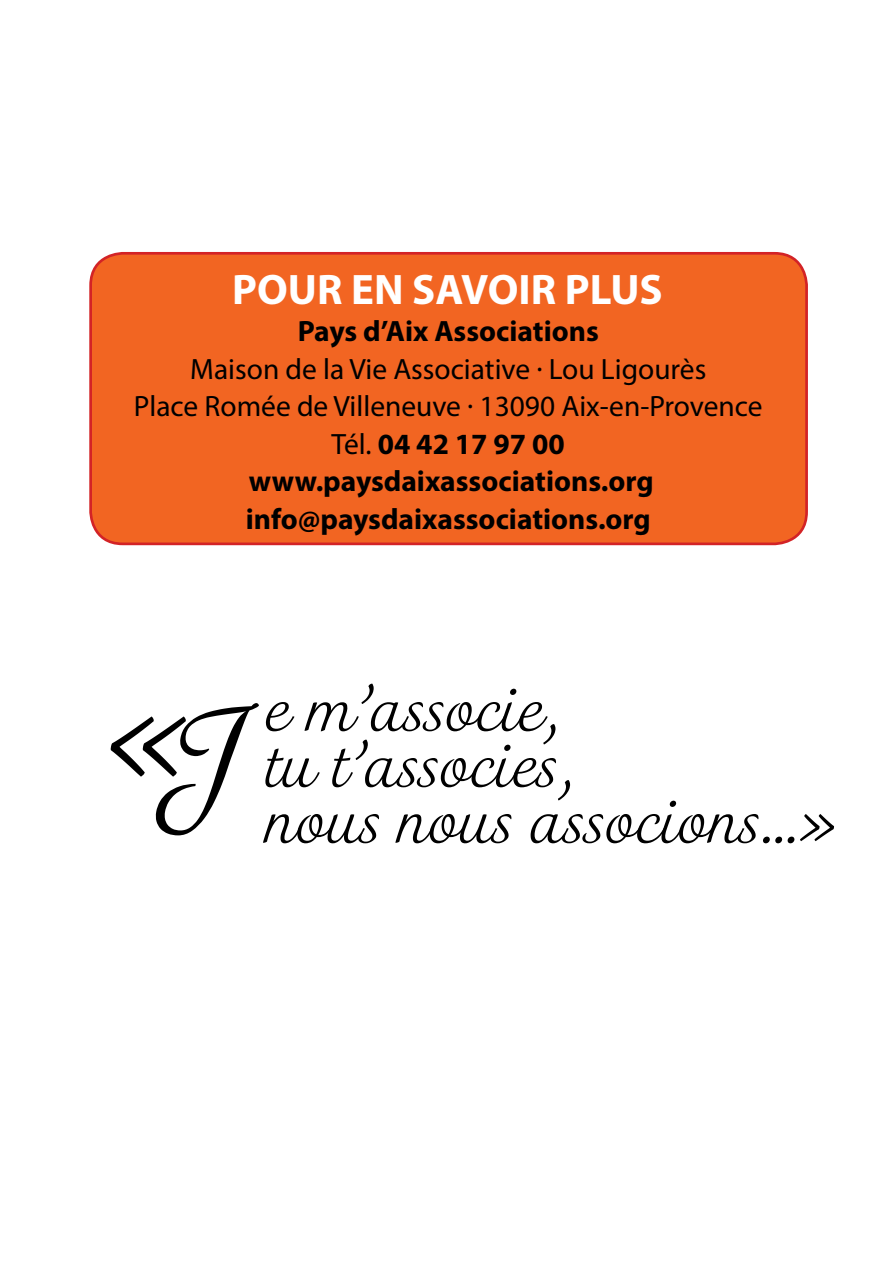
<style>
.page{position:relative;width:893px;height:1263px;background:#fff}
.page>*{position:absolute;margin:0;border:0;box-sizing:border-box;transform-origin:0 0}
.t1{font:italic 123.9px "Madre Script W01";color:#000}
.t2{font:italic 55.95px/55.9px "Madre Script W01";color:#000}
.t3{font:700 42.9px "Myriad Pro";color:#fff}
.t4{font:29.4px/37.5px "Myriad Pro";color:#000;text-align:center}
.t5{font:700 29.4px "Myriad Pro";color:#000}
.s1{font-weight:700}
</style>
<div class="page">
<div style="left:91px;top:253px;width:716px;height:291px;background:#f26522;border-radius:32px"></div>
<div style="left:89px;top:252px;width:719px;height:293px;border:3px solid #d32326;border-radius:32px"></div>
<h3 class="t3" style="left:232px;top:261px;width:432px">POUR EN SAVOIR PLUS</h3>
<p class="t5" style="left:298px;top:312px;width:303px">Pays d’Aix Associations</p>
<p class="t4" style="left:134px;top:350px;width:630px">Maison de la Vie Associative . Lou Ligourès<br>Place Romée de Villeneuve . 13090 Aix-en-Provence Tél. <span class="s1">04 42 17 97 00 www.paysdaixassociations.org info@paysdaixassociations.org</span></p>
<h2 class="t2" style="left:264px;top:683px;width:587px">em’associe,<br>tu t’associes, nousnousassocions...»</h2>
<h1 class="t1" style="left:99px;top:675px;width:178px">«J</h1>
</div>
